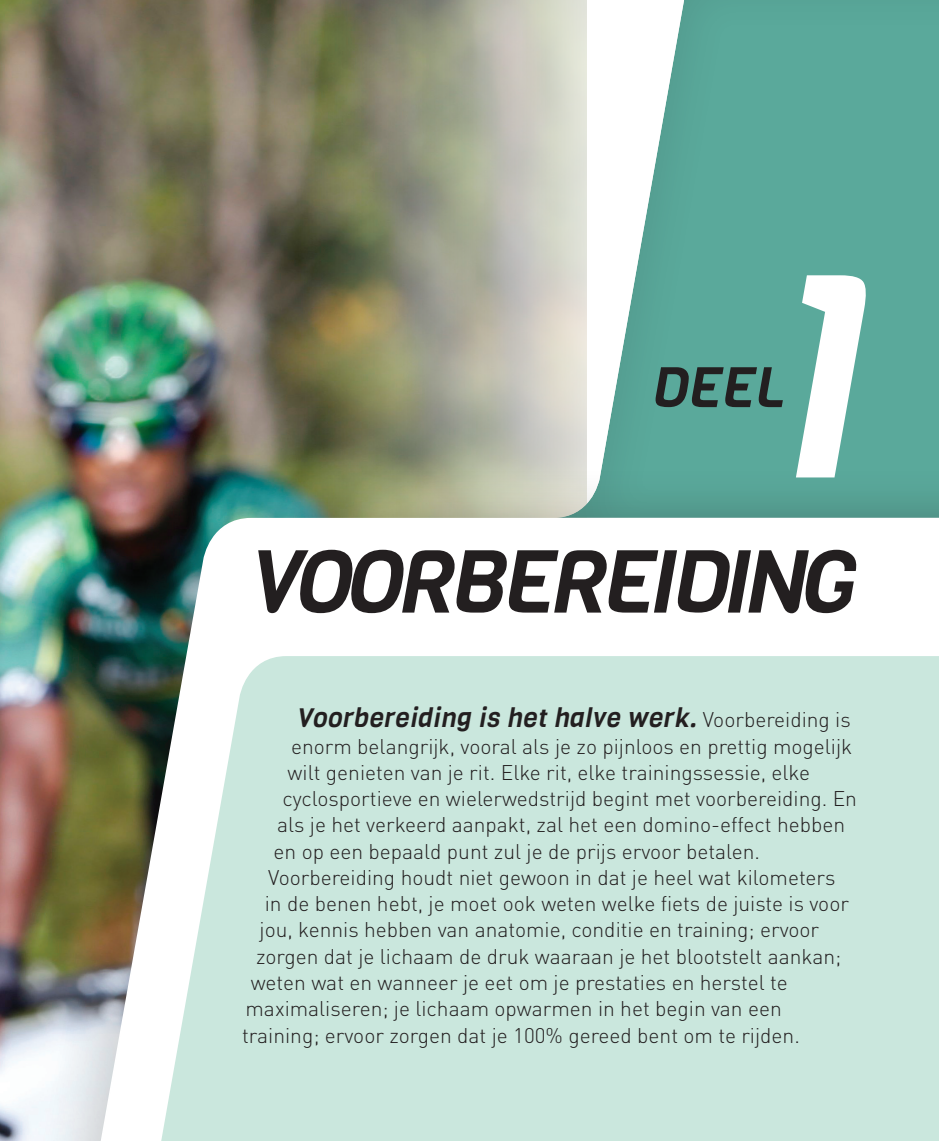
<style>
.page{position:relative;width:939px;height:1141px;background:#fff}
.page>*{position:absolute;margin:0;border:0;box-sizing:border-box;transform-origin:0 0}
.t1{font:italic 283.5px "Viga";color:#fff}
.t2{font:italic 87.5px "Viga";color:#231f20}
.t3{font:italic 56px "Viga";color:#231f20}
.t4{font:italic 26.25px "Viga";color:#231f20}
.t5{font:300 21px "DIN";color:#231f20}
.s1{font-family:"DIN";font-weight:300;font-style:normal;font-size:21px}
</style>
<div class="page">
<img style="left:0;top:0;width:536px;height:1141px">
<div style="left:536px;top:0;width:402px;height:519px;background:#231f20;opacity:.1"></div>
<div style="left:23px;top:463px;width:915px;height:678px;background:#231f20;opacity:.2"></div>
<svg style="left:84px;top:517px;width:854px;height:624px"></svg>
<svg style="left:145px;top:656px;width:793px;height:485px;background:#cbe6dc"></svg>
<h1 class="t1" style="left:742px;top:190px;width:193px">1</h1>
<h3 class="t3" style="left:649px;top:350px;width:149px">DEEL</h3>
<h2 class="t2" style="left:247px;top:524px;width:629px">VOORBEREIDING</h2>
<p class="t4" style="left:296px;top:701px;width:556px">Voorbereiding is hethalve werk.<span class="s1">Vo o r b e re i d i n g i s</span></p>
<p class="t5" style="left:291px;top:733px;width:562px">enorm belangrijk, vooral als je zo pijnloos en prettig mogelijk</p>
<p class="t5" style="left:287px;top:759px;width:524px">wilt genieten van je rit. Elke rit, elke trainingssessie, elke</p>
<p class="t5" style="left:282px;top:785px;width:576px">cyclosportieve en wielerwedstrijd begint met voorbereiding. En</p>
<p class="t5" style="left:277px;top:812px;width:569px">als je het verkeerd aanpakt, zal het een domino-effect hebben</p>
<p class="t5" style="left:273px;top:838px;width:488px">en op een bepaald punt zul je de prijs ervoor betalen.</p>
<p class="t5" style="left:268px;top:864px;width:568px">Voorbereiding houdt niet gewoon in dat je heel wat kilometers</p>
<p class="t5" style="left:265px;top:890px;width:585px">in de benen hebt, je moet ook weten welke fiets de juiste is voor</p>
<p class="t5" style="left:259px;top:917px;width:561px">jou, kennis hebben van anatomie, conditie en training; ervoor</p>
<p class="t5" style="left:256px;top:943px;width:586px">zorgen dat je lichaam de druk waaraan je het blootstelt aankan;</p>
<p class="t5" style="left:251px;top:969px;width:538px">weten wat en wanneer je eet om je prestaties en herstel te</p>
<p class="t5" style="left:245px;top:995px;width:537px">maximaliseren; je lichaam opwarmen in het begin van een</p>
<p class="t5" style="left:242px;top:1022px;width:559px">training; ervoor zorgen dat je 100% gereed bent om te rijden.</p>
</div>
